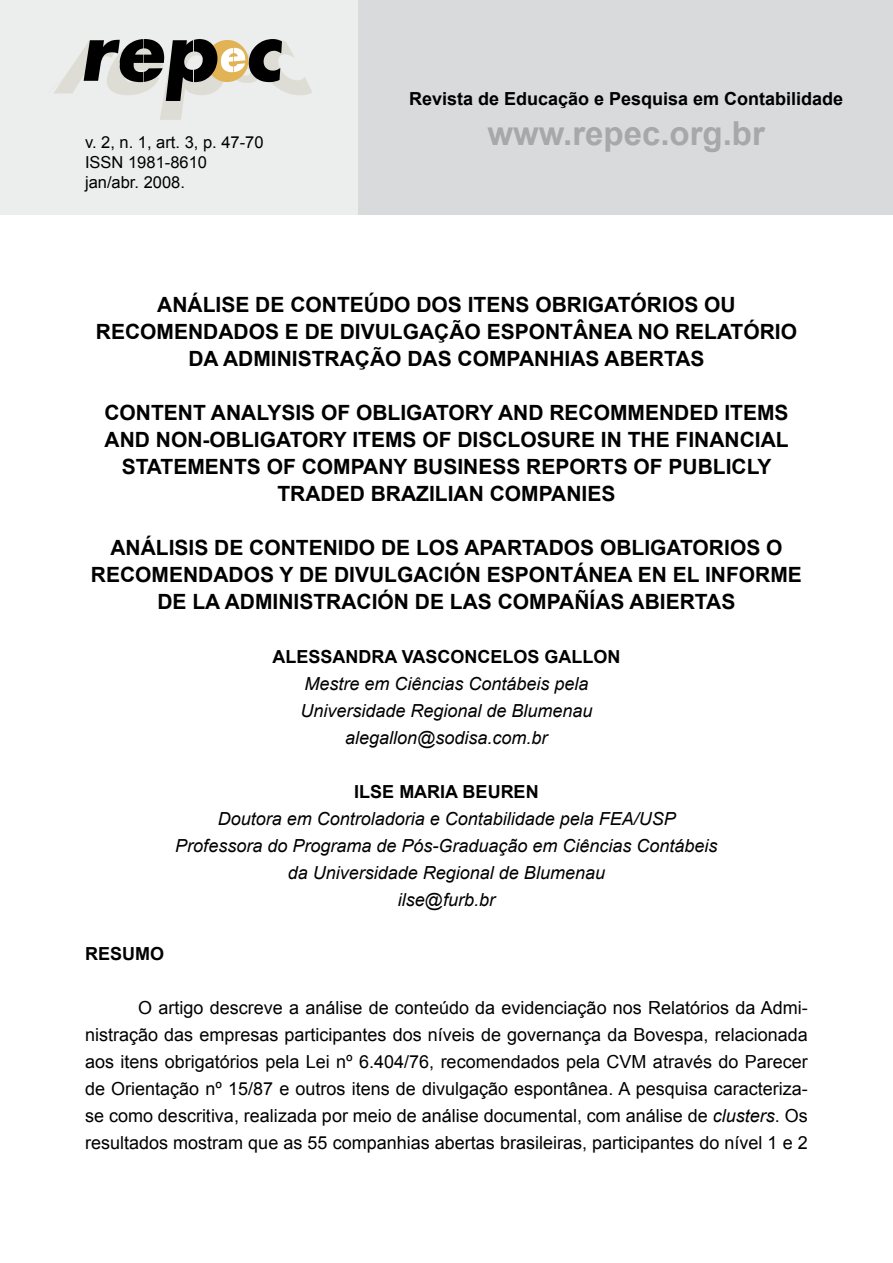
<style>
.page{position:relative;width:893px;height:1263px;background:#fff}
.page>*{position:absolute;margin:0;border:0;box-sizing:border-box;transform-origin:0 0}
.t1{font:700 33px "Arial";color:#a7a8aa}
.t2{font:700 21px/27px "Arial";color:#000;text-align:center}
.t3{font:18px/27px "Arial";color:#000;text-align:justify}
.t4{font:italic 18px/27px "Arial";color:#000;text-align:center}
.t5{font:700 18px "Arial";color:#000}
.t6{font:16.5px/19.8px "Arial";color:#000}
.s1{font-style:italic}
</style>
<div class="page">
<div style="left:0;top:0;width:893px;height:214px;background:#d9dadb"></div>
<div style="left:0;top:0;width:357px;height:214px;background:#eceded"></div>
<svg style="left:54px;top:39px;width:258px;height:81px"></svg>
<p class="t6" style="left:85px;top:133px;width:180px">v. 2, n. 1, art. 3, p. 47-70</p>
<p class="t6" style="left:85px;top:152px;width:123px">ISSN 1981-8610 jan/abr. 2008.</p>
<p class="t5" style="left:409px;top:87px;width:436px">Revista de Educação e Pesquisa em Contabilidade</p>
<h1 class="t1" style="left:487px;top:111px;width:279px">www.repec.org.br</h1>
<p class="t2" style="left:96px;top:291px;width:703px">ANÁLISE DE CONTEÚDO DOS ITENS OBRIGATÓRIOS OU<br>RECOMENDADOS E DE DIVULGAÇÃO ESPONTÂNEA NO RELATÓRIO<br>DA ADMINISTRAÇÃO DAS COMPANHIAS ABERTAS</p>
<p class="t2" style="left:104px;top:399px;width:686px">CONTENT ANALYSIS OF OBLIGATORY AND RECOMMENDED ITEMS AND NON-OBLIGATORY ITEMS OF DISCLOSURE IN THE FINANCIAL STATEMENTS OF COMPANY BUSINESS REPORTS OF PUBLICLY TRADED BRAZILIAN COMPANIES</p>
<p class="t2" style="left:91px;top:534px;width:712px">ANÁLISIS DE CONTENIDO DE LOS APARTADOS OBLIGATORIOS O<br>RECOMENDADOS Y DE DIVULGACIÓN ESPONTÁNEA EN EL INFORME<br>DE LA ADMINISTRACIÓN DE LAS COMPAÑÍAS ABIERTAS</p>
<p class="t5" style="left:272px;top:644px;width:350px">ALESSANDRA VASCONCELOS GALLON</p>
<p class="t4" style="left:300px;top:670px;width:294px">Mestre em Ciências Contábeis pela<br>Universidade Regional de Blumenau alegallon@sodisa.com.br</p>
<p class="t5" style="left:354px;top:779px;width:186px">ILSE MARIA BEUREN</p>
<p class="t4" style="left:175px;top:805px;width:544px">Doutora em Controladoria e Contabilidade pela FEA/USP Professora do Programa de Pós-Graduação em Ciências Contábeis da Universidade Regional de Blumenau<br>ilse@furb.br</p>
<p class="t5" style="left:85px;top:941px;width:81px">RESUMO</p>
<p class="t3" style="left:85px;top:994px;width:724px;text-indent:53px">O artigo descreve a análise de conteúdo da evidenciação nos Relatórios da Admi&shy;nistração das empresas participantes dos níveis de governança da Bovespa, relacionada aos itens obrigatórios pela Lei nº 6.404/76, recomendados pela CVM através do Parecer de Orientação nº 15/87 e outros itens de divulgação espontânea. A pesquisa caracteriza&shy;se como descritiva, realizada por meio de análise documental, com análise de <span class="s1">clusters</span>. Os resultados mostram que as 55 companhias abertas brasileiras, participantes do nível 1 e 2</p>
</div>
